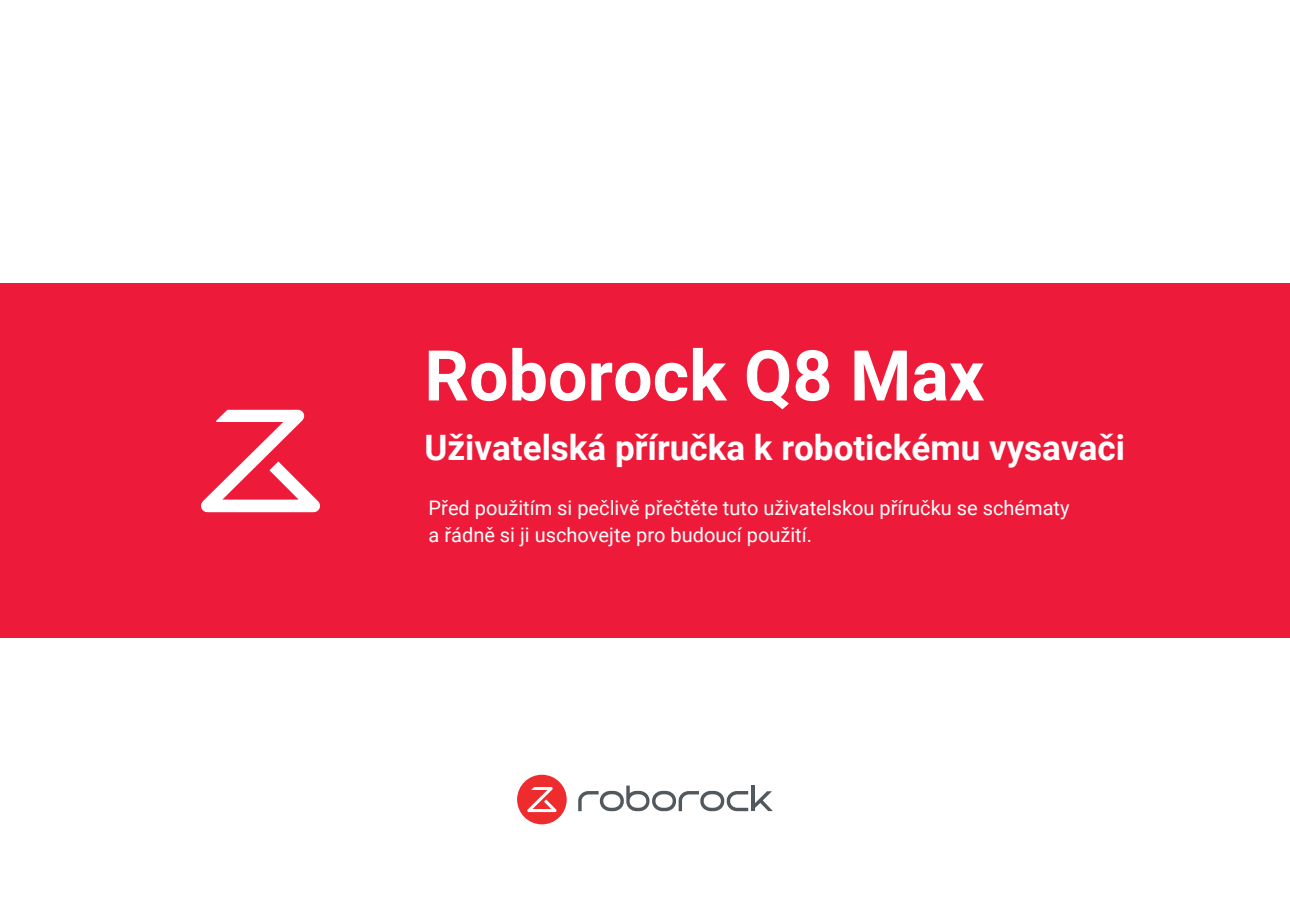
<style>
.page{position:relative;width:1290px;height:922px;background:#fff}
.page>*{position:absolute;margin:0;border:0;box-sizing:border-box;transform-origin:0 0}
.t1{font:700 70px "Roboto";color:#fff}
.t2{font:700 35px "Roboto";color:#fff}
.t3{font:20px/27.5px "Roboto";color:#fff}
</style>
<div class="page">
<div style="left:0;top:283px;width:1290px;height:355px;background:#ed1b39"></div>
<svg style="left:201px;top:409px;width:119px;height:103px"></svg>
<svg style="left:755px;top:791px;width:17px;height:19px"></svg>
<hr style="left:751px;top:785px;width:4px;height:26px;background:#51585e">
<svg style="left:578px;top:785px;width:170px;height:26px"></svg>
<svg style="left:517px;top:774px;width:50px;height:50px"></svg>
<h1 class="t1" style="left:424px;top:326px;width:562px">Roborock Q8 Max</h1>
<h2 class="t2" style="left:424px;top:423px;width:702px">Uživatelská příručka k robotickému vysavači</h2>
<p class="t3" style="left:429px;top:493px;width:642px">Před použitím si pečlivě přečtěte tuto uživatelskou příručku se schématy a řádně si ji uschovejte pro budoucí použití.</p>
</div>
